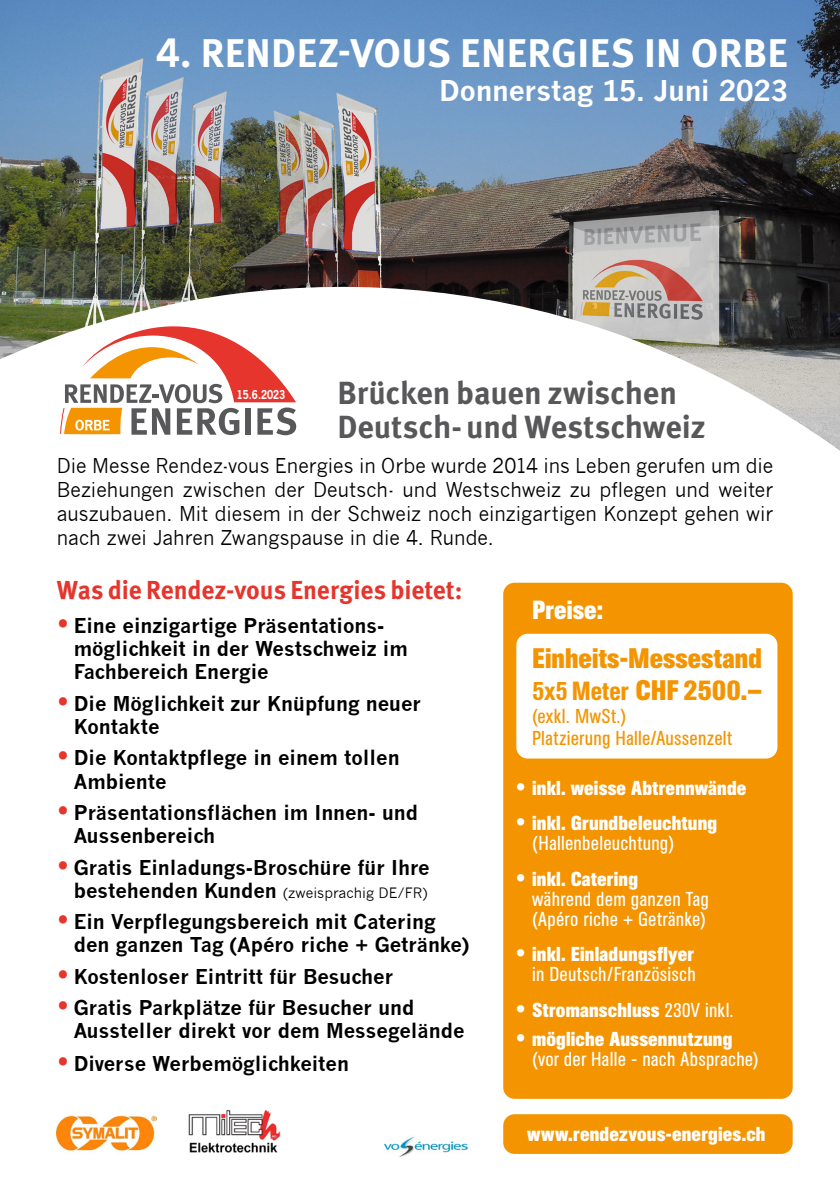
<style>
.page{position:relative;width:840px;height:1191px;background:#fff}
.page>*{position:absolute;margin:0;border:0;box-sizing:border-box;transform-origin:0 0}
.t1{font:700 40px "Meta Migros OT";letter-spacing:.005em;color:#fff}
.t2{font:700 32px/34px "Meta Migros OT";letter-spacing:-.005em;color:#58585a}
.t3{font:700 28px/32px "AG Buch Condensed BQ";color:#f39400}
.t4{font:700 28px "News Gothic";letter-spacing:-.005em;color:#fff}
.t5{font:700 26px "Meta Migros OT";letter-spacing:-.005em;color:#e5352d}
.t6{font:700 26px "AG Buch Condensed BQ";color:#fff}
.t7{font:700 20px/23px "News Gothic";color:#000}
.t8{font:20px/24px "News Gothic";color:#000;text-align:justify;scale:.96 1}
.t9{font:20px/20px "AG Buch Condensed BQ";letter-spacing:.01em;color:#fff}
.t10{font:700 20px/35.4px "AG Buch Condensed BQ";letter-spacing:.01em;color:#fff}
.t11{font:20px/22px "AG Buch Condensed BQ";letter-spacing:.01em;color:#f39400}
.t12{font:14px "News Gothic";color:#000}
.t13{font:700 11.6px "News Gothic Std";color:#fff;scale:.84 1}
.s1{font-family:"News Gothic";font-size:38px}
.s2{font-family:"Swiss 721 BT";font-weight:900;font-size:38px;color:#e5352d}
.s3{font-weight:700;font-size:20px}
.s4{font-weight:500;font-size:26px}
.s5{font-family:"Swiss 721 BT";font-weight:900;font-size:34px}
.s6{font-weight:700}
.s7{font-weight:400}
</style>
<div class="page">
<div style="left:503px;top:583px;width:289px;height:515px;background:#f39400;border-radius:11px"></div>
<div style="left:516px;top:634px;width:261px;height:124px;background:#fff;border-radius:11px"></div>
<img style="left:0;top:0;width:839px;height:280px">
<svg style="left:0;top:280px;width:839px;height:170px"></svg>
<svg style="left:60px;top:319px;width:236px;height:116px"></svg>
<img style="left:57px;top:1115px;width:100px;height:36px">
<img style="left:188px;top:1110px;width:93px;height:43px">
<img style="left:384px;top:1137px;width:85px;height:20px">
<div style="left:503px;top:1114px;width:289px;height:39px;background:#f39400;border-radius:11px"></div>
<h1 class="t1" style="left:156px;top:29px;width:632px"><span class="s1">4</span>. RENDEZ-VOUS ENERGIES IN ORBE</h1>
<h3 class="t4" style="left:439px;top:74px;width:350px">Donnerstag 15. Juni 2023</h3>
<p class="t13" style="left:237px;top:387px;width:59px">15.6.2023</p>
<h2 class="t2" style="left:337px;top:377px;width:369px">Brücken bauen zwischen<br>Deutsch- und Westschweiz</h2>
<p class="t8" style="left:57px;top:454px;width:747px">Die Messe Rendez-vous Energies in Orbe wurde 2014 ins Leben gerufen um die Beziehungen zwischen der Deutsch- und Westschweiz zu pflegen und weiter auszubauen. Mit diesem in der Schweiz noch einzigartigen Konzept gehen wir nach zwei Jahren Zwangspause in die 4. Runde.</p>
<h3 class="t5" style="left:57px;top:574px;width:407px">Was die Rendez-vous Energies bietet:</h3>
<p class="t7" style="left:74px;top:614px;width:335px;text-indent:-17px"><span class="s2">·</span> Eine einzigartige Präsentations&shy;möglichkeit in der Westschweiz im<br>Fachbereich Energie</p>
<p class="t7" style="left:74px;top:692px;width:348px;text-indent:-17px"><span class="s2">·</span> Die Möglichkeit zur Knüpfung neuer<br>Kontakte</p>
<p class="t7" style="left:74px;top:746px;width:327px;text-indent:-17px"><span class="s2">·</span> Die Kontaktpflege in einem tollen<br>Ambiente</p>
<p class="t7" style="left:74px;top:801px;width:346px;text-indent:-17px"><span class="s2">·</span> Präsentationsflächen im Innen- und<br>Aussenbereich</p>
<p class="t7" style="left:57px;top:855px;width:374px"><span class="s2">·</span> Gratis Einladungs-Broschüre für Ihre</p>
<p class="t12" style="left:74px;top:884px;width:355px"><span class="s3">bestehenden Kunden</span> (zweisprachig DE/FR)</p>
<p class="t7" style="left:74px;top:910px;width:397px;text-indent:-17px"><span class="s2">·</span> Ein Verpflegungsbereich mit Catering den ganzen Tag (Apéro riche + Getränke)</p>
<p class="t7" style="left:57px;top:960px;width:359px;line-height:31.6px"><span class="s2">·</span> Kostenloser Eintritt für Besucher<br><span class="s2">·</span> Gratis Parkplätze für Besucher und</p>
<p class="t7" style="left:57px;top:1014px;width:409px;line-height:32.6px;text-indent:17px">Aussteller direkt vor dem Messegelände <span class="s2">·</span> Diverse Werbemöglichkeiten</p>
<h3 class="t6" style="left:531px;top:594px;width:72px">Preise:</h3>
<h3 class="t3" style="left:531px;top:642px;width:231px">Einheits-Messestand<br><span class="s4">5x5 Meter</span> CHF 2500.–</h3>
<p class="t11" style="left:531px;top:706px;width:201px">(exkl. MwSt.)<br>Platzierung Halle/Aussenzelt</p>
<p class="t10" style="left:514px;top:770px;width:233px"><span class="s5">·</span> inkl. weisse Abtrennwände <span class="s5">·</span> inkl. Grundbeleuchtung</p>
<p class="t9" style="left:514px;top:826px;width:160px;line-height:35.4px;text-indent:17px">(Hallenbeleuchtung) <span class="s5">·</span> <span class="s6">inkl. Catering</span></p>
<p class="t9" style="left:531px;top:889px;width:178px">während dem ganzen Tag (Apéro riche + Getränke)</p>
<p class="t9" style="left:514px;top:944px;width:182px;text-align:right"><span class="s5">·</span> <span class="s6">inkl. Einladungsflyer </span>in Deutsch/Französisch</p>
<p class="t10" style="left:514px;top:995px;width:220px;line-height:29.6px"><span class="s5">·</span> Stromanschluss <span class="s7">230V inkl. </span><span class="s5">·</span> mögliche Aussennutzung</p>
<p class="t9" style="left:531px;top:1049px;width:228px">(vor der Halle - nach Absprache)</p>
<p class="t10" style="left:527px;top:1116px;width:240px">www.rendezvous-energies.ch</p>
</div>
